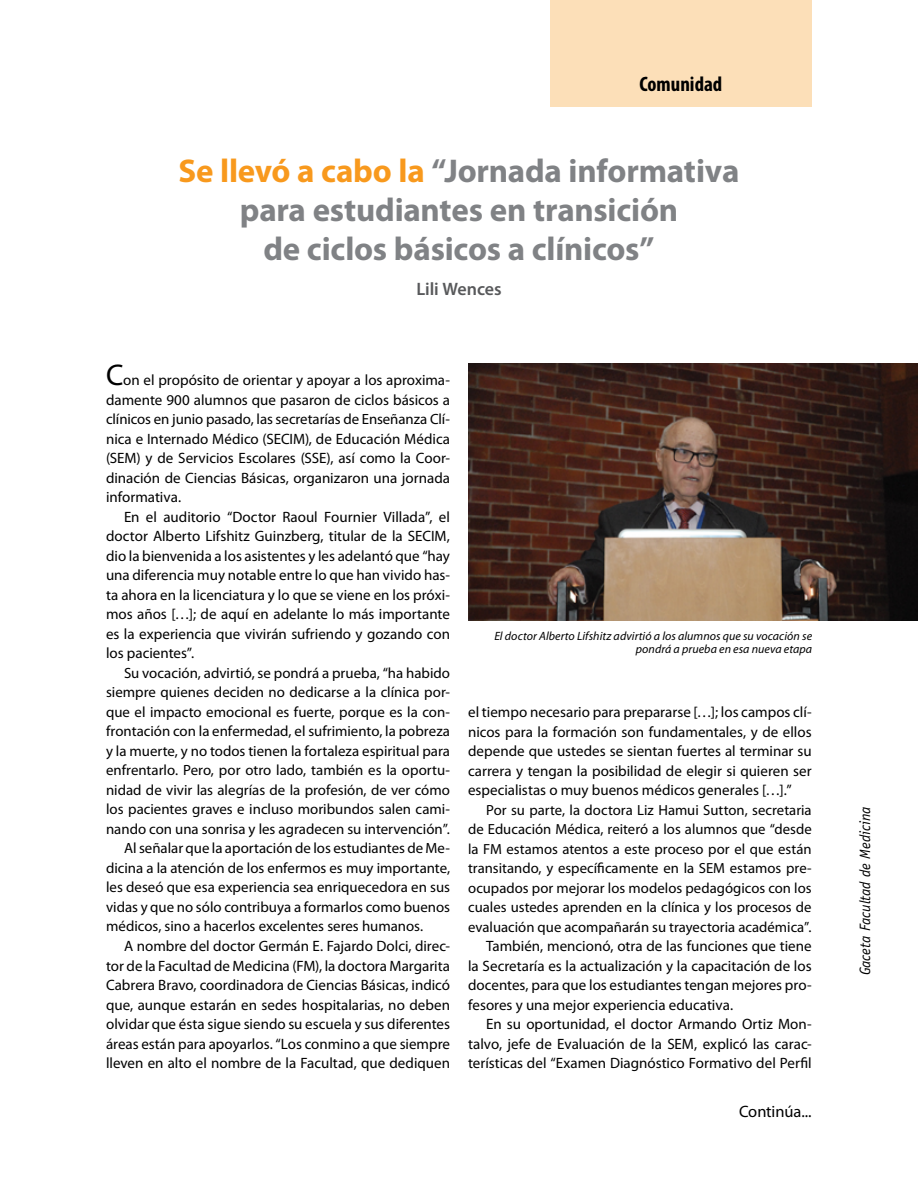
<style>
.page{position:relative;width:918px;height:1188px;background:#fff}
.page>*{position:absolute;margin:0;border:0;box-sizing:border-box;transform-origin:0 0}
.t1{font:700 33px/39px "Myriad Pro";letter-spacing:-.005em;color:#808285;text-align:center}
.t2{font:700 condensed 21px "Myriad Pro";color:#000}
.t3{font:600 18px "Myriad Pro";letter-spacing:-.01em;color:#58595b}
.t4{font:16.5px "Myriad Pro";letter-spacing:-.01em;color:#000}
.t5{font:15px/19.5px "Myriad Pro";color:#000;text-align:justify}
.t6{font:italic 15px "Officina Sans Std";color:#000}
.t7{font:14.85px "Myriad Pro";color:#000}
.t8{font:14.7px/19.5px "Myriad Pro";color:#000;text-align:justify}
.t9{font:italic 12px/13.5px "Myriad Pro";letter-spacing:.005em;color:#000;text-align:right}
.s1{color:#f8991d}
.s2{font-size:30px}
</style>
<div class="page">
<div style="left:550px;top:0;width:262px;height:106px;background:#fcdfb8"></div>
<img style="left:468px;top:363px;width:450px;height:258px">
<h2 class="t2" style="left:639px;top:71px;width:84px">Comunidad</h2>
<h1 class="t1" style="left:178px;top:150px;width:563px"><span class="s1">Se llevó a cabo la</span> “Jornada informativa para estudiantes en transición<br>de ciclos básicos a clínicos”</h1>
<p class="t3" style="left:416px;top:278px;width:87px">Lili Wences</p>
<p class="t5" style="left:106px;top:370px;width:346px"><span class="s2">C</span>on el propósito de orientar y apoyar a los aproxima&shy;damente 900 alumnos que pasaron de ciclos básicos a</p>
<p class="t7" style="left:106px;top:410px;width:345px">clínicos en junio pasado, las secretarías de Enseñanza Clí-</p>
<p class="t5" style="left:106px;top:429px;width:345px">nica e Internado Médico (SECIM), de Educación Médica (SEM) y de Servicios Escolares (SSE), así como la Coor&shy;dinación de Ciencias Básicas, organizaron una jornada informativa.</p>
<p class="t5" style="left:106px;top:507px;width:345px;text-indent:18px">En el auditorio “Doctor Raoul Fournier Villada”, el doctor Alberto Lifshitz Guinzberg, titular de la SECIM, dio la bienvenida a los asistentes y les adelantó que “hay una diferencia muy notable entre lo que han vivido has&shy;ta ahora en la licenciatura y lo que se viene en los próxi&shy;mos años […]; de aquí en adelante lo más importante es la experiencia que vivirán sufriendo y gozando con los pacientes”.</p>
<p class="t7" style="left:124px;top:664px;width:328px">Su vocación, advirtió, se pondrá a prueba, “ha habido</p>
<p class="t7" style="left:106px;top:683px;width:346px">siempre quienes deciden no dedicarse a la clínica por-</p>
<p class="t7" style="left:106px;top:703px;width:346px">que el impacto emocional es fuerte, porque es la con-</p>
<p class="t7" style="left:106px;top:722px;width:346px">frontación con la enfermedad, el sufrimiento, la pobreza</p>
<p class="t7" style="left:106px;top:742px;width:346px">y la muerte, y no todos tienen la fortaleza espiritual para</p>
<p class="t7" style="left:106px;top:761px;width:346px">enfrentarlo. Pero, por otro lado, también es la oportu-</p>
<p class="t7" style="left:106px;top:781px;width:346px">nidad de vivir las alegrías de la profesión, de ver cómo</p>
<p class="t7" style="left:106px;top:800px;width:346px">los pacientes graves e incluso moribundos salen cami-</p>
<p class="t7" style="left:106px;top:820px;width:345px">nando con una sonrisa y les agradecen su intervención”.</p>
<p class="t7" style="left:124px;top:839px;width:328px">Al señalar que la aportación de los estudiantes de Me-</p>
<p class="t7" style="left:106px;top:859px;width:346px">dicina a la atención de los enfermos es muy importante,</p>
<p class="t7" style="left:106px;top:878px;width:345px">les deseó que esa experiencia sea enriquecedora en sus</p>
<p class="t7" style="left:106px;top:898px;width:346px">vidas y que no sólo contribuya a formarlos como buenos</p>
<p class="t7" style="left:106px;top:917px;width:319px">médicos, sino a hacerlos excelentes seres humanos.</p>
<p class="t5" style="left:106px;top:936px;width:346px;text-indent:18px">A nombre del doctor Germán E. Fajardo Dolci, direc&shy;tor de la Facultad de Medicina (FM), la doctora Margarita Cabrera Bravo, coordinadora de Ciencias Básicas, indicó que, aunque estarán en sedes hospitalarias, no deben olvidar que ésta sigue siendo su escuela y sus diferentes áreas están para apoyarlos. “Los conmino a que siempre lleven en alto el nombre de la Facultad, que dediquen</p>
<p class="t9" style="left:494px;top:629px;width:319px">El doctor Alberto Lifshitz advirtió a los alumnos que su vocación se pondrá a prueba en esa nueva etapa</p>
<p class="t5" style="left:468px;top:702px;width:345px">el tiempo necesario para prepararse […]; los campos clí&shy;nicos para la formación son fundamentales, y de ellos depende que ustedes se sientan fuertes al terminar su carrera y tengan la posibilidad de elegir si quieren ser especialistas o muy buenos médicos generales […].”</p>
<p class="t8" style="left:468px;top:800px;width:345px;text-indent:18px">Por su parte, la doctora Liz Hamui Sutton, secretaria de Educación Médica, reiteró a los alumnos que “desde la FM estamos atentos a este proceso por el que están transitando, y específicamente en la SEM estamos pre&shy;ocupados por mejorar los modelos pedagógicos con los cuales ustedes aprenden en la clínica y los procesos de evaluación que acompañarán su trayectoria académica”.</p>
<p class="t5" style="left:468px;top:936px;width:345px;text-indent:18px">También, mencionó, otra de las funciones que tiene la Secretaría es la actualización y la capacitación de los docentes, para que los estudiantes tengan mejores pro&shy;fesores y una mejor experiencia educativa.</p>
<p class="t5" style="left:468px;top:1014px;width:345px;text-indent:18px">En su oportunidad, el doctor Armando Ortiz Mon&shy;talvo, jefe de Evaluación de la SEM, explicó las carac&shy;terísticas del “Examen Diagnóstico Formativo del Perfil</p>
<p class="t4" style="left:739px;top:1102px;width:74px">Continúa...</p>
<p class="t6" style="left:856px;top:975px;width:170px;rotate:-90deg">Gaceta Facultad de Medicina</p>
</div>
